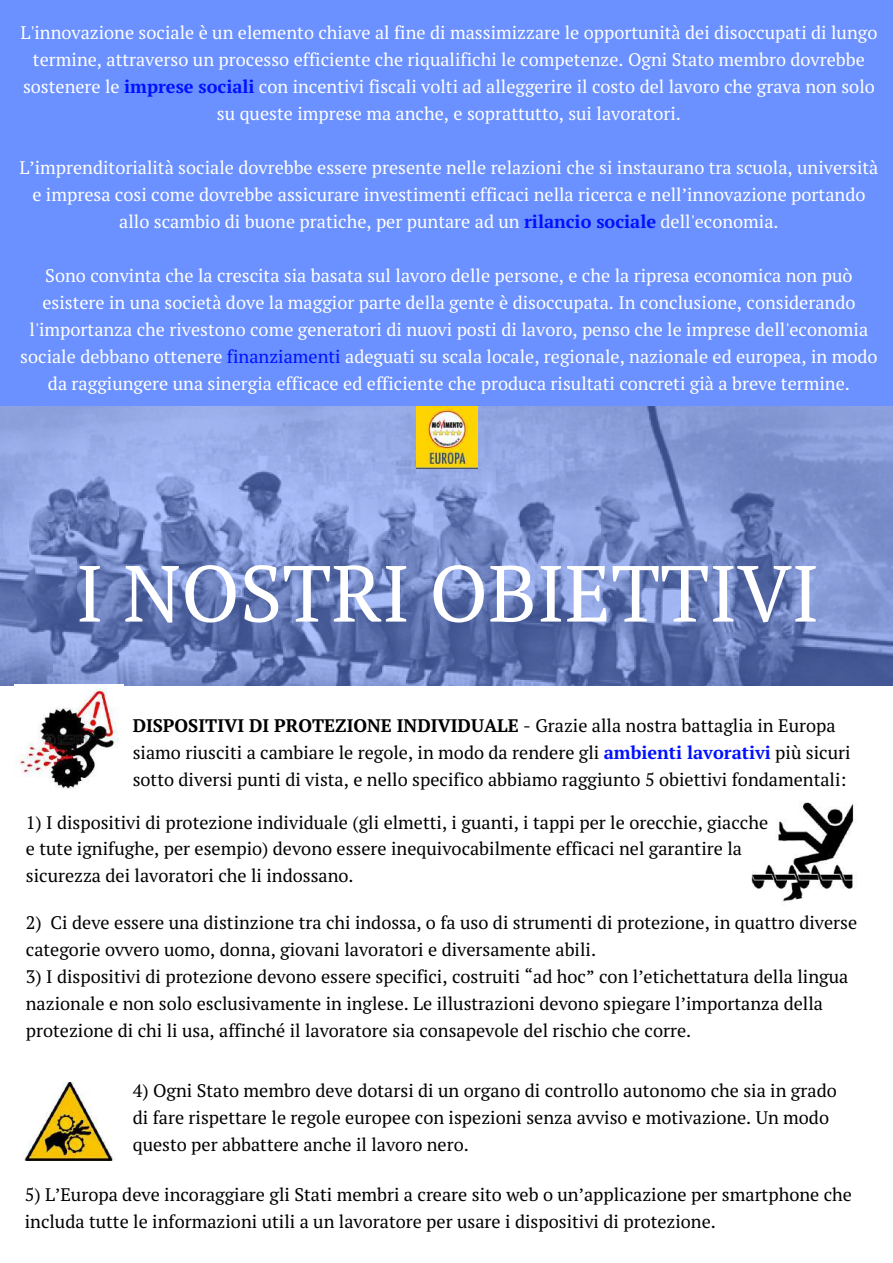
<style>
.page{position:relative;width:893px;height:1263px;background:#fff}
.page>*{position:absolute;margin:0;border:0;box-sizing:border-box;transform-origin:0 0}
.t1{font:79.35px "PT Serif";color:#fff}
.t2{font:18.15px/27px "PT Serif";color:#000}
.t3{font:18.15px/27px "PT Serif";color:#fff;text-align:center}
.s1{font-weight:700;color:#0010ff}
.s2{color:#0010ff}
.s3{font-weight:700}
</style>
<div class="page">
<div style="left:0;top:0;width:892px;height:1262px;background:#6b90ff"></div>
<img style="left:0;top:407px;width:892px;height:279px">
<div style="left:0;top:686px;width:892px;height:576px;background:#fff"></div>
<img style="left:416px;top:407px;width:62px;height:62px">
<img style="left:751px;top:802px;width:104px;height:100px">
<img style="left:15px;top:684px;width:109px;height:105px">
<img style="left:23px;top:1082px;width:92px;height:78px">
<p class="t3" style="left:20px;top:19px;width:858px">L'innovazione sociale è un elemento chiave al fine di massimizzare le opportunità dei disoccupati di lungo termine, attraverso un processo efficiente che riqualifichi le competenze. Ogni Stato membro dovrebbe sostenere le <span class="s1">imprese sociali</span> con incentivi fiscali volti ad alleggerire il costo del lavoro che grava non solo su queste imprese ma anche, e soprattutto, sui lavoratori.</p>
<p class="t3" style="left:19px;top:154px;width:860px">L’imprenditorialità sociale dovrebbe essere presente nelle relazioni che si instaurano tra scuola, università e impresa cosi come dovrebbe assicurare investimenti efficaci nella ricerca e nell’innovazione portando allo scambio di buone pratiche, per puntare ad un <span class="s1">rilancio sociale</span> dell'economia.</p>
<p class="t3" style="left:20px;top:262px;width:858px">Sono convinta che la crescita sia basata sul lavoro delle persone, e che la ripresa economica non può esistere in una società dove la maggior parte della gente è disoccupata. In conclusione, considerando l'importanza che rivestono come generatori di nuovi posti di lavoro, penso che le imprese dell'economia sociale debbano ottenere <span class="s2">finanziamenti</span> adeguati su scala locale, regionale, nazionale ed europea, in modo da raggiungere una sinergia efficace ed efficiente che produca risultati concreti già a breve termine.</p>
<h1 class="t1" style="left:76px;top:539px;width:745px">I NOSTRI OBIETTIVI</h1>
<p class="t2" style="left:133px;top:711px;width:719px"><span class="s3">DISPOSITIVI DI PROTEZIONE INDIVIDUALE</span> - Grazie alla nostra battaglia in Europa siamo riusciti a cambiare le regole, in modo da rendere gli <span class="s1">ambienti lavorativi</span> più sicuri sotto diversi punti di vista, e nello specifico abbiamo raggiunto 5 obiettivi fondamentali:</p>
<p class="t2" style="left:26px;top:808px;width:743px">1) I dispositivi di protezione individuale (gli elmetti, i guanti, i tappi per le orecchie, giacche e tute ignifughe, per esempio) devono essere inequivocabilmente efficaci nel garantire la sicurezza dei lavoratori che li indossano.</p>
<p class="t2" style="left:26px;top:908px;width:832px">2) Ci deve essere una distinzione tra chi indossa, o fa uso di strumenti di protezione, in quattro diverse categorie ovvero uomo, donna, giovani lavoratori e diversamente abili.</p>
<p class="t2" style="left:26px;top:962px;width:824px">3) I dispositivi di protezione devono essere specifici, costruiti “ad hoc” con l’etichettatura della lingua nazionale e non solo esclusivamente in inglese. Le illustrazioni devono spiegare l’importanza della protezione di chi li usa, affinché il lavoratore sia consapevole del rischio che corre.</p>
<p class="t2" style="left:133px;top:1077px;width:705px">4) Ogni Stato membro deve dotarsi di un organo di controllo autonomo che sia in grado di fare rispettare le regole europee con ispezioni senza avviso e motivazione. Un modo questo per abbattere anche il lavoro nero.</p>
<p class="t2" style="left:25px;top:1180px;width:828px">5) L’Europa deve incoraggiare gli Stati membri a creare sito web o un’applicazione per smartphone che includa tutte le informazioni utili a un lavoratore per usare i dispositivi di protezione.</p>
</div>
